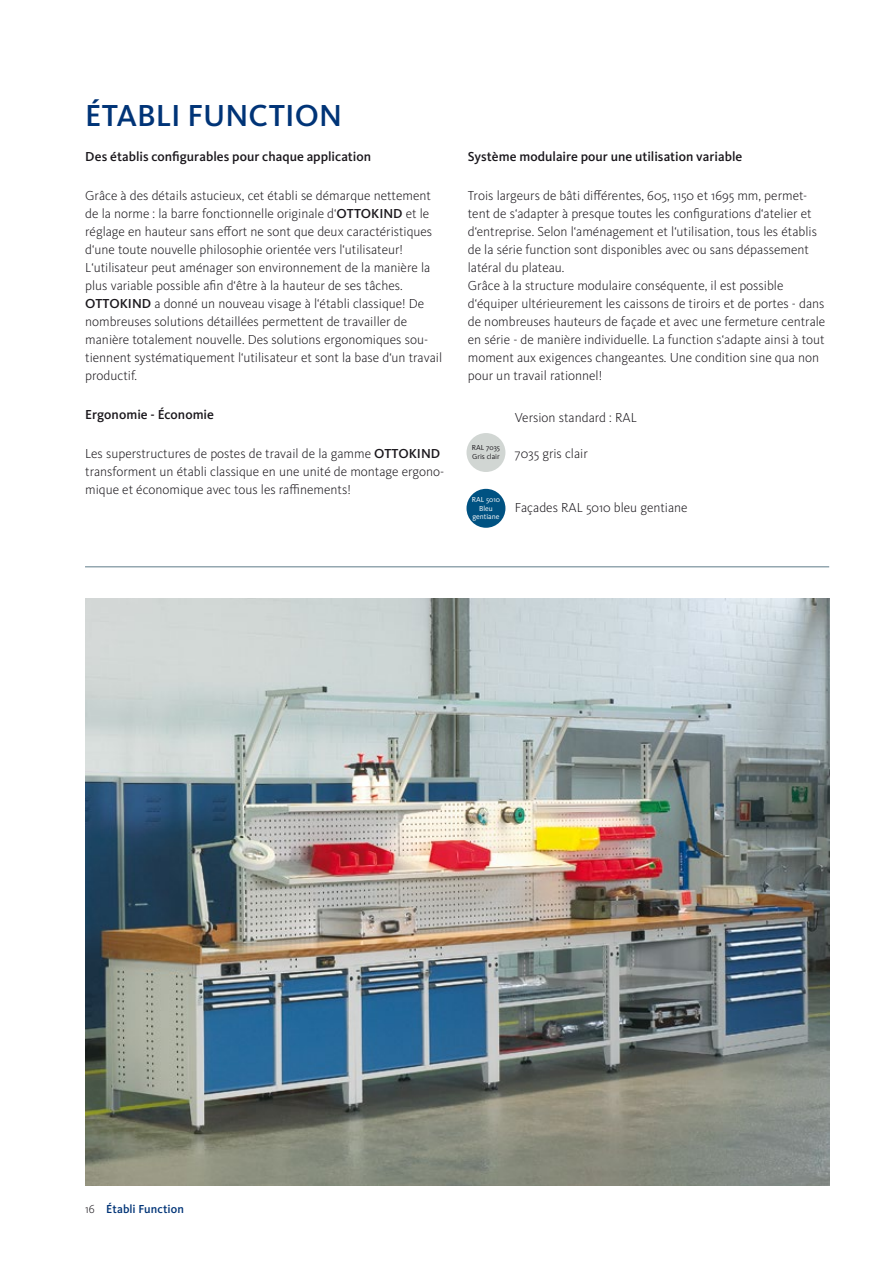
<style>
.page{position:relative;width:893px;height:1263px;background:#fff}
.page>*{position:absolute;margin:0;border:0;box-sizing:border-box;transform-origin:0 0}
.AF_1_Hauptkapitel{font:500 31.5px "Kievit OT";letter-spacing:.005em;color:#003477}
.AF_Highlight_Text{font:300 13.5px/18px "Kievit OT";color:#1a171c}
.t1{font:500 13.5px "Kievit OT";color:#1a171c}
.AF_2_Kapitel_Kopie_3{font:500 12px "Kievit OT";letter-spacing:.005em;color:#003477}
.t2{font:300 12px "Kievit OT";color:#1a171c}
.AF_IV_2_Kapitel{font:7.5px/8.4px "Kievit OT";color:#fff;text-align:center}
.AF_IV_2_Kapitel-2{font:7.5px "Kievit OT";color:#1a171c}
.s1{font-weight:500}
</style>
<div class="page">
<img style="left:85px;top:598px;width:744px;height:587px">
<hr style="left:85px;top:566px;width:744px;height:1px;background:#94a7b0">
<div style="left:466px;top:489px;width:39px;height:39px;background:#005282;border-radius:50%"></div>
<div style="left:466px;top:433px;width:39px;height:39px;background:#d1d6d3;border-radius:50%"></div>
<p class="AF_1_Hauptkapitel" style="left:85px;top:96px;width:258px">ÉTABLI FUNCTION</p>
<p class="t1" style="left:85px;top:148px;width:287px">Des établis configurables pour chaque application</p>
<p class="AF_Highlight_Text" style="left:85px;top:186px;width:349px">Grâce à des détails astucieux, cet établi se démarque nettement de la norme : la barre fonctionnelle originale d‘<span class="s1">OTTOKIND</span> et le réglage en hauteur sans effort ne sont que deux caractéristiques d‘une toute nouvelle philosophie orientée vers l‘utilisateur!<br>L‘utilisateur peut aménager son environnement de la manière la plus variable possible afin d‘être à la hauteur de ses tâches.</p>
<p class="AF_Highlight_Text" style="left:85px;top:294px;width:358px"><span class="s1">OTTOKIND</span> a donné un nouveau visage à l‘établi classique! De nombreuses solutions détaillées permettent de travailler de manière totalement nouvelle. Des solutions ergonomiques sou&shy;tiennent systématiquement l‘utilisateur et sont la base d‘un travail productif.</p>
<p class="t1" style="left:85px;top:406px;width:130px">Ergonomie - Économie</p>
<p class="AF_Highlight_Text" style="left:85px;top:444px;width:360px">Les superstructures de postes de travail de la gamme <span class="s1">OTTOKIND </span>transforment un établi classique en une unité de montage ergono&shy;mique et économique avec tous les raffinements!</p>
<p class="t1" style="left:468px;top:148px;width:276px">Système modulaire pour une utilisation variable</p>
<p class="AF_Highlight_Text" style="left:468px;top:186px;width:351px">Trois largeurs de bâti différentes, 605, 1150 et 1695 mm, permet&shy;tent de s‘adapter à presque toutes les configurations d‘atelier et d‘entreprise. Selon l‘aménagement et l‘utilisation, tous les établis de la série function sont disponibles avec ou sans dépassement latéral du plateau.</p>
<p class="AF_Highlight_Text" style="left:468px;top:276px;width:359px">Grâce à la structure modulaire conséquente, il est possible d‘équiper ultérieurement les caissons de tiroirs et de portes - dans de nombreuses hauteurs de façade et avec une fermeture centrale en série - de manière individuelle. La function s‘adapte ainsi à tout moment aux exigences changeantes. Une condition sine qua non pour un travail rationnel!</p>
<p class="AF_IV_2_Kapitel-2" style="left:472px;top:443px;width:30px">RAL 7035</p>
<p class="AF_IV_2_Kapitel-2" style="left:472px;top:451px;width:29px">Gris clair</p>
<p class="AF_IV_2_Kapitel" style="left:472px;top:496px;width:30px">RAL 5010</p>
<p class="AF_IV_2_Kapitel" style="left:472px;top:504px;width:29px">Bleu gentiane</p>
<p class="AF_Highlight_Text" style="left:515px;top:408px;width:123px">Version standard : RAL</p>
<p class="AF_Highlight_Text" style="left:515px;top:444px;width:74px">7035 gris clair</p>
<p class="AF_Highlight_Text" style="left:515px;top:498px;width:174px">Façades RAL 5010 bleu gentiane</p>
<p class="t2" style="left:85px;top:1201px;width:11px">16</p>
<p class="AF_2_Kapitel_Kopie_3" style="left:106px;top:1201px;width:79px">Établi Function</p>
</div>
